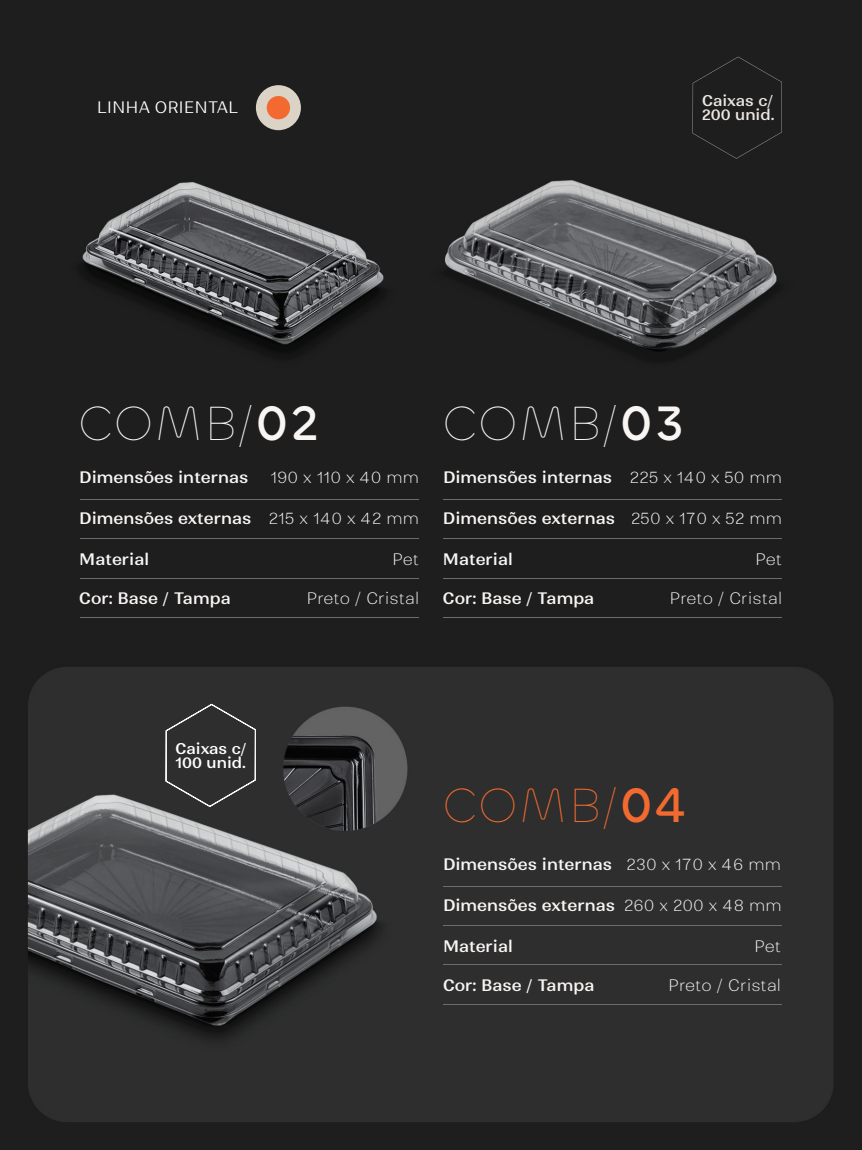
<style>
.page{position:relative;width:862px;height:1150px;background:#fff}
.page>*{position:absolute;margin:0;border:0;box-sizing:border-box;transform-origin:0 0}
.t1{font:200 50px "Chillax";letter-spacing:.05em;color:#f8f5f3}
.t2{font:200 50px "Chillax";color:#f26a30}
.t3{font:500 16px "Ranade";color:#f8f5f3}
.t4{font:100 16px "Ranade";color:#f8f5f3}
.t5{font:300 16px "Ranade";color:#fff}
.t6{font:500 15px/14px "Ranade";color:#ebe6e2}
.t7{font:500 15px/14px "Ranade";color:#fff}
.s1{font-weight:500}
.s2{font-weight:100}
</style>
<div class="page">
<img style="left:0;top:0;width:862px;height:1150px">
<div style="left:693px;top:57px;width:89px;height:102px;background:#1e1e1e"></div>
<div style="left:256px;top:85px;width:45px;height:45px;background:#dbd3c5;border-radius:50%"></div>
<div style="left:267px;top:96px;width:23px;height:23px;background:#f26a30;border-radius:50%"></div>
<hr style="left:80px;top:500px;width:339px;height:1px;background:#6c6d70">
<hr style="left:80px;top:539px;width:339px;height:1px;background:#6c6d70">
<hr style="left:80px;top:578px;width:339px;height:1px;background:#6c6d70">
<hr style="left:80px;top:617px;width:339px;height:1px;background:#6c6d70">
<hr style="left:443px;top:500px;width:339px;height:1px;background:#6c6d70">
<hr style="left:443px;top:539px;width:339px;height:1px;background:#6c6d70">
<hr style="left:443px;top:578px;width:339px;height:1px;background:#6c6d70">
<hr style="left:443px;top:617px;width:339px;height:1px;background:#6c6d70">
<hr style="left:443px;top:886px;width:339px;height:1px;background:#6c6d70">
<hr style="left:443px;top:926px;width:339px;height:1px;background:#6c6d70">
<hr style="left:443px;top:965px;width:339px;height:1px;background:#6c6d70">
<hr style="left:443px;top:1004px;width:339px;height:1px;background:#6c6d70">
<svg style="left:165px;top:704px;width:91px;height:103px;background:#383838"></svg>
<p class="t5" style="left:97px;top:97px;width:143px">LINHA ORIENTAL</p>
<p class="t6" style="left:702px;top:94px;width:74px">Caixas c/<br>200 unid.</p>
<h1 class="t1" style="left:79px;top:394px;width:241px">COMB/<span class="s1">02</span></h1>
<p class="t3" style="left:79px;top:467px;width:171px">Dimensões internas</p>
<p class="t4" style="left:270px;top:467px;width:150px">190 x 110 x 40 mm</p>
<p class="t4" style="left:269px;top:508px;width:152px">215 x 140 x 42 mm</p>
<p class="t4" style="left:392px;top:549px;width:28px">Pet</p>
<p class="t4" style="left:306px;top:588px;width:114px">Preto / Cristal</p>
<p class="t3" style="left:79px;top:508px;width:174px">Dimensões externas</p>
<p class="t3" style="left:79px;top:549px;width:71px">Material</p>
<p class="t3" style="left:79px;top:588px;width:153px">Cor: Base / Tampa</p>
<h1 class="t1" style="left:443px;top:394px;width:243px">COMB/<span class="s1">03</span></h1>
<p class="t3" style="left:443px;top:467px;width:341px">Dimensões internas <span class="s2">225 x 140 x 50 mm</span></p>
<p class="t4" style="left:631px;top:508px;width:153px">250 x 170 x 52 mm</p>
<p class="t4" style="left:755px;top:549px;width:28px">Pet</p>
<p class="t4" style="left:670px;top:588px;width:114px">Preto / Cristal</p>
<p class="t3" style="left:443px;top:508px;width:174px">Dimensões externas</p>
<p class="t3" style="left:443px;top:549px;width:71px">Material</p>
<p class="t3" style="left:443px;top:588px;width:153px">Cor: Base / Tampa</p>
<p class="t7" style="left:175px;top:741px;width:73px">Caixas c/<br>100 unid.</p>
<h1 class="t2" style="left:443px;top:776px;width:243px">COMB/<span class="s1">04</span></h1>
<p class="t3" style="left:443px;top:854px;width:340px">Dimensões internas <span class="s2">230 x 170 x 46 mm</span></p>
<p class="t4" style="left:624px;top:895px;width:159px">260 x 200 x 48 mm</p>
<p class="t4" style="left:754px;top:936px;width:28px">Pet</p>
<p class="t4" style="left:668px;top:975px;width:114px">Preto / Cristal</p>
<p class="t3" style="left:443px;top:895px;width:174px">Dimensões externas</p>
<p class="t3" style="left:443px;top:936px;width:71px">Material</p>
<p class="t3" style="left:443px;top:975px;width:153px">Cor: Base / Tampa</p>
</div>
